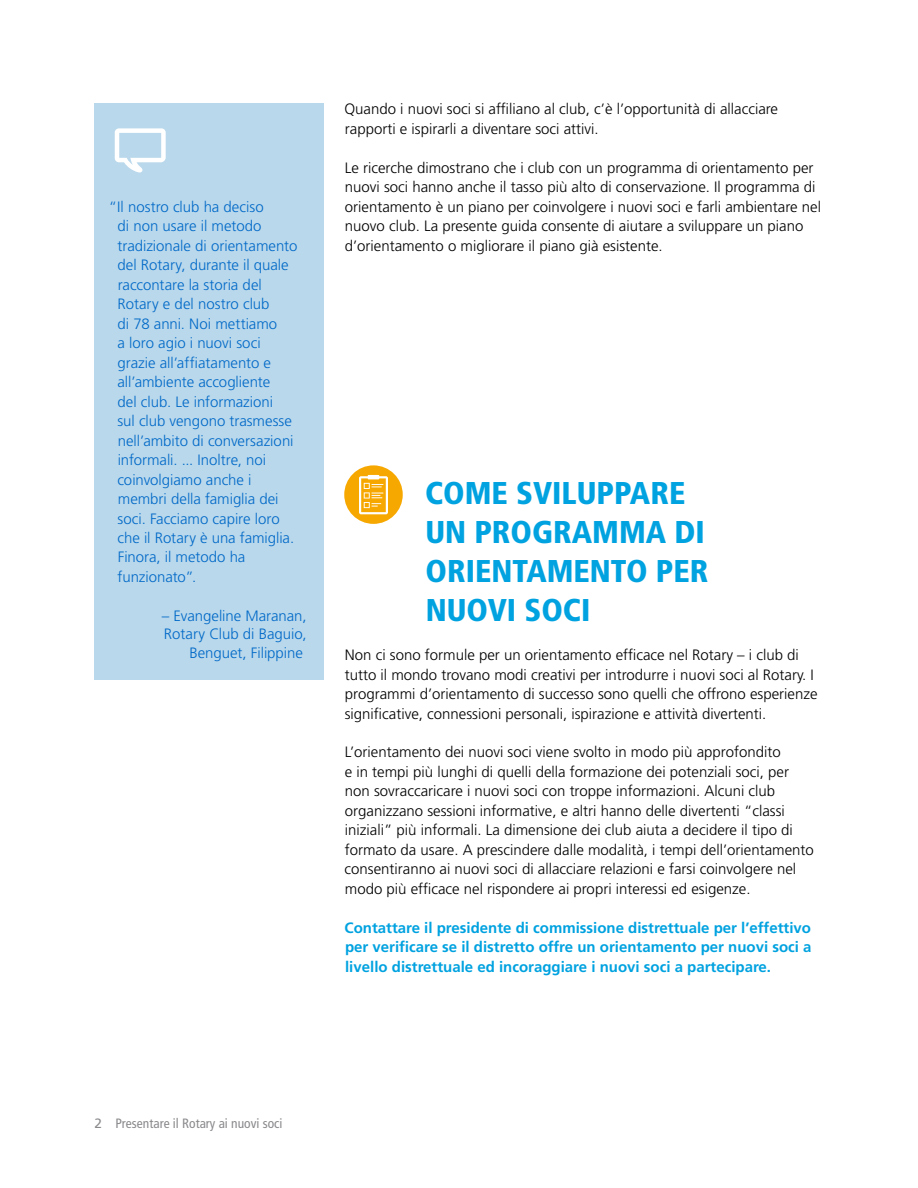
<style>
.page{position:relative;width:918px;height:1188px;background:#fff}
.page>*{position:absolute;margin:0;border:0;box-sizing:border-box;transform-origin:0 0}
.t1{font:900 condensed 31.5px/39px "Frutiger LT Std";color:#00a2e0}
.t2{font:300 15px/19.5px "Frutiger LT Std";color:#000}
.t3{font:300 15px/19.5px "Frutiger LT Std";letter-spacing:-.005em;color:#0069c8}
.t4{font:700 15px/19.5px "Frutiger LT Std";color:#00a2e0;text-align:justify}
.t5{font:condensed 13.5px "Frutiger LT Std";color:#8a8a8d}
.s1{font-stretch:normal}
</style>
<div class="page">
<div style="left:344px;top:465px;width:59px;height:59px;background:#f7a800;border-radius:50%"></div>
<svg style="left:359px;top:475px;width:29px;height:39px"></svg>
<div style="left:94px;top:103px;width:230px;height:577px;background:#bad8eb"></div>
<svg style="left:115px;top:128px;width:51px;height:44px"></svg>
<p class="t3" style="left:117px;top:197px;width:181px;text-indent:-8px">“Il nostro club ha deciso<br>di non usare il metodo tradizionale di orientamento del Rotary, durante il quale raccontare la storia del<br>Rotary e del nostro club<br>di 78 anni. Noi mettiamo<br>a loro agio i nuovi soci grazie all’affiatamento e all’ambiente accogliente<br>del club. Le informazioni<br>sul club vengono trasmesse nell’ambito di conversazioni informali. ... Inoltre, noi coinvolgiamo anche i membri della famiglia dei soci. Facciamo capire loro che il Rotary è una famiglia.<br>Finora, il metodo ha funzionato”.</p>
<p class="t3" style="left:162px;top:607px;width:146px;line-height:18px">– Evangeline Maranan,<br>Rotary Club di Baguio,</p>
<p class="t3" style="left:189px;top:644px;width:115px">Benguet, Filippine</p>
<p class="t2" style="left:344px;top:99px;width:435px">Quando i nuovi soci si affiliano al club, c’è l’opportunità di allacciare rapporti e ispirarli a diventare soci attivi.</p>
<p class="t2" style="left:345px;top:158px;width:478px">Le ricerche dimostrano che i club con un programma di orientamento per nuovi soci hanno anche il tasso più alto di conservazione. Il programma di orientamento è un piano per coinvolgere i nuovi soci e farli ambientare nel nuovo club. La presente guida consente di aiutare a sviluppare un piano d’orientamento o migliorare il piano già esistente.</p>
<h1 class="t1" style="left:425px;top:473px;width:285px">COME SVILUPPARE<br>UN PROGRAMMA DI<br>ORIENTAMENTO PER<br>NUOVI SOCI</h1>
<p class="t2" style="left:345px;top:645px;width:474px">Non ci sono formule per un orientamento efficace nel Rotary – i club di tutto il mondo trovano modi creativi per introdurre i nuovi soci al Rotary. I programmi d’orientamento di successo sono quelli che offrono esperienze significative, connessioni personali, ispirazione e attività divertenti.</p>
<p class="t2" style="left:345px;top:743px;width:471px">L’orientamento dei nuovi soci viene svolto in modo più approfondito<br>e in tempi più lunghi di quelli della formazione dei potenziali soci, per non sovraccaricare i nuovi soci con troppe informazioni. Alcuni club organizzano sessioni informative, e altri hanno delle divertenti “classi iniziali” più informali. La dimensione dei club aiuta a decidere il tipo di formato da usare. A prescindere dalle modalità, i tempi dell’orientamento consentiranno ai nuovi soci di allacciare relazioni e farsi coinvolgere nel modo più efficace nel rispondere ai propri interessi ed esigenze.</p>
<p class="t4" style="left:345px;top:918px;width:469px">Contattare il presidente di commissione distrettuale per l’effettivo per verificare se il distretto offre un orientamento per nuovi soci a livello distrettuale ed incoraggiare i nuovi soci a partecipare.</p>
<p class="t5" style="left:94px;top:1115px;width:189px"><span class="s1">2</span> Presentare il Rotary ai nuovi soci</p>
</div>
